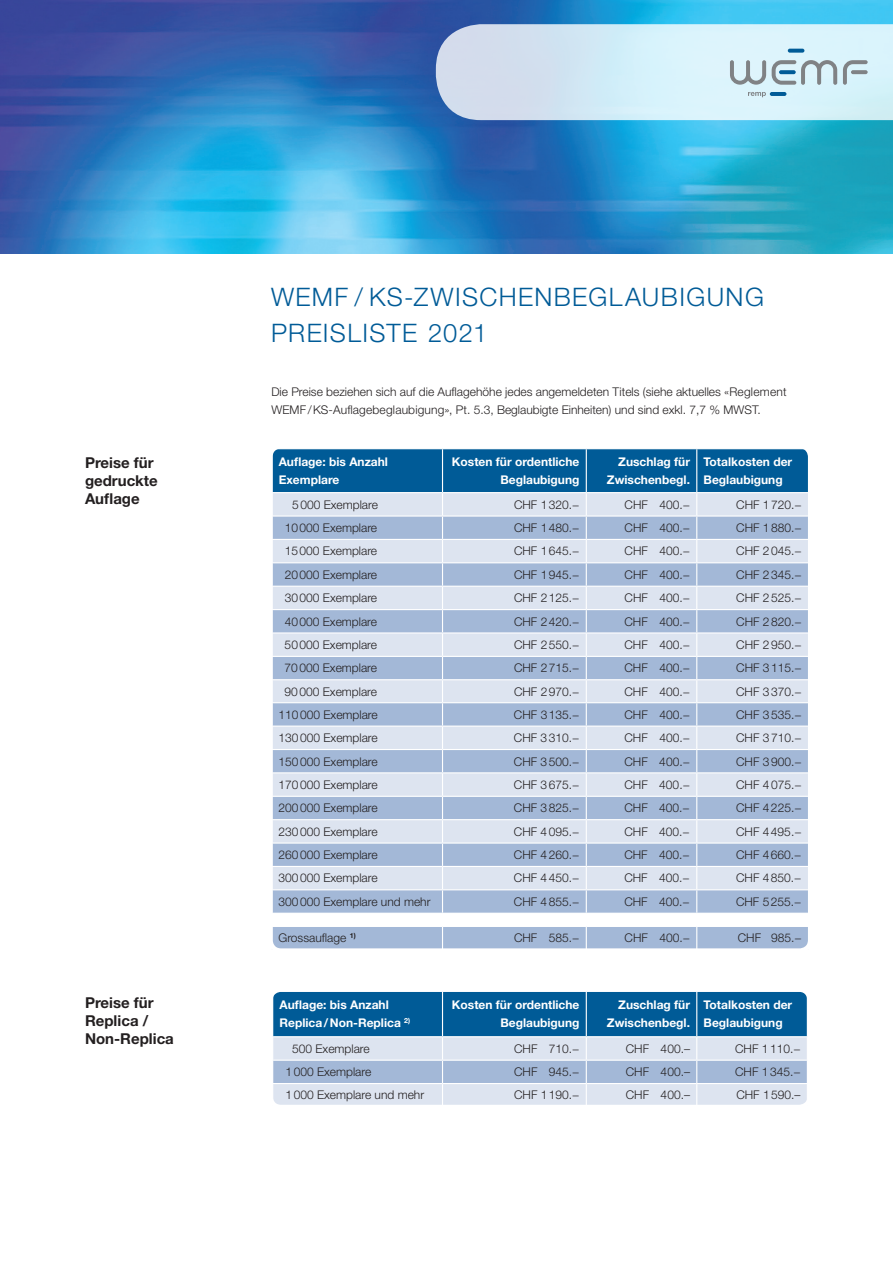
<style>
.page{position:relative;width:893px;height:1263px;background:#fff}
.page>*{position:absolute;margin:0;border:0;box-sizing:border-box;transform-origin:0 0}
.t1{font:300 25.5px/36px "Helvetica Neue LT Std";letter-spacing:.055em;color:#005b97}
.t2{font:700 15px/18px "Helvetica Neue LT Std";color:#231f20}
.t3{font:300 12px/18px "Helvetica Neue LT Std";color:#231f20}
.t4{font:700 12px/18px "Helvetica Neue LT Std";color:#fff}
</style>
<div class="page">
<svg style="left:273px;top:449px;width:534px;height:499px;background:#b3c6de"></svg>
<svg style="left:273px;top:992px;width:534px;height:112px;background:#7ca6c8"></svg>
<div style="left:268px;top:444px;width:544px;height:509px;border:4px solid #fff;border-radius:11px"></div>
<div style="left:268px;top:987px;width:544px;height:122px;border:4px solid #fff;border-radius:11px"></div>
<img style="left:0;top:0;width:893px;height:253px">
<svg style="left:436px;top:24px;width:457px;height:96px;background:#cfe5f1"></svg>
<p class="t2" style="left:85px;top:453px;width:74px">Preise für gedruckte<br>Auflage</p>
<p class="t2" style="left:85px;top:993px;width:90px">Preise für<br>Replica /<br>Non-Replica</p>
<h1 class="t1" style="left:271px;top:278px;width:494px">WEMF / KS-ZWISCHENBEGLAUBIGUNG<br>PREISLISTE 2021</h1>
<p class="t3" style="left:271px;top:382px;width:517px">Die Preise beziehen sich auf die Auflagehöhe jedes angemeldeten Titels (siehe aktuelles «Reglement<br>WEMF/KS-Auflagebeglaubigung», Pt. 5.3, Beglaubigte Einheiten) und sind exkl. 7,7 % MWST.</p>
<p class="t4" style="left:279px;top:452px;width:111px">Auflage: bis Anzahl<br>Exemplare</p>
<p class="t4" style="left:452px;top:452px;width:129px;text-align:right">Kosten für ordentliche<br>Beglaubigung</p>
<p class="t4" style="left:607px;top:452px;width:85px;text-align:right">Zuschlag für<br>Zwischenbegl.</p>
<p class="t4" style="left:704px;top:452px;width:90px">Totalkosten der<br>Beglaubigung</p>
<p class="t3" style="left:292px;top:495px;width:87px">5000 Exemplare</p>
<p class="t3" style="left:514px;top:495px;width:67px">CHF 1320.−</p>
<p class="t3" style="left:625px;top:495px;width:67px">CHF 400.−</p>
<p class="t3" style="left:736px;top:495px;width:67px">CHF 1720.−</p>
<p class="t3" style="left:285px;top:518px;width:94px">10000 Exemplare</p>
<p class="t3" style="left:514px;top:518px;width:67px">CHF 1480.−</p>
<p class="t3" style="left:625px;top:518px;width:67px">CHF 400.−</p>
<p class="t3" style="left:736px;top:518px;width:67px">CHF 1880.−</p>
<p class="t3" style="left:285px;top:542px;width:94px">15000 Exemplare</p>
<p class="t3" style="left:514px;top:542px;width:67px">CHF 1645.−</p>
<p class="t3" style="left:625px;top:542px;width:67px">CHF 400.−</p>
<p class="t3" style="left:736px;top:542px;width:67px">CHF 2045.−</p>
<p class="t3" style="left:285px;top:565px;width:94px">20000 Exemplare</p>
<p class="t3" style="left:514px;top:565px;width:67px">CHF 1945.−</p>
<p class="t3" style="left:625px;top:565px;width:67px">CHF 400.−</p>
<p class="t3" style="left:736px;top:565px;width:67px">CHF 2345.−</p>
<p class="t3" style="left:285px;top:589px;width:94px">30000 Exemplare</p>
<p class="t3" style="left:514px;top:589px;width:67px">CHF 2125.−</p>
<p class="t3" style="left:625px;top:589px;width:67px">CHF 400.−</p>
<p class="t3" style="left:736px;top:589px;width:67px">CHF 2525.−</p>
<p class="t3" style="left:285px;top:612px;width:94px">40000 Exemplare</p>
<p class="t3" style="left:514px;top:612px;width:67px">CHF 2420.−</p>
<p class="t3" style="left:624px;top:612px;width:67px">CHF 400.−</p>
<p class="t3" style="left:736px;top:612px;width:67px">CHF 2820.−</p>
<p class="t3" style="left:285px;top:635px;width:94px">50000 Exemplare</p>
<p class="t3" style="left:514px;top:635px;width:67px">CHF 2550.−</p>
<p class="t3" style="left:624px;top:635px;width:67px">CHF 400.−</p>
<p class="t3" style="left:736px;top:635px;width:67px">CHF 2950.−</p>
<p class="t3" style="left:285px;top:659px;width:94px">70000 Exemplare</p>
<p class="t3" style="left:514px;top:659px;width:67px">CHF 2715.−</p>
<p class="t3" style="left:624px;top:659px;width:67px">CHF 400.−</p>
<p class="t3" style="left:736px;top:659px;width:67px">CHF 3115.−</p>
<p class="t3" style="left:285px;top:682px;width:94px">90000 Exemplare</p>
<p class="t3" style="left:514px;top:682px;width:67px">CHF 2970.−</p>
<p class="t3" style="left:624px;top:682px;width:67px">CHF 400.−</p>
<p class="t3" style="left:736px;top:682px;width:67px">CHF 3370.−</p>
<p class="t3" style="left:279px;top:705px;width:101px">110000 Exemplare</p>
<p class="t3" style="left:514px;top:705px;width:67px">CHF 3135.−</p>
<p class="t3" style="left:624px;top:705px;width:67px">CHF 400.−</p>
<p class="t3" style="left:736px;top:705px;width:67px">CHF 3535.−</p>
<p class="t3" style="left:279px;top:728px;width:101px">130000 Exemplare</p>
<p class="t3" style="left:514px;top:728px;width:67px">CHF 3310.−</p>
<p class="t3" style="left:624px;top:728px;width:67px">CHF 400.−</p>
<p class="t3" style="left:736px;top:728px;width:67px">CHF 3710.−</p>
<p class="t3" style="left:279px;top:752px;width:101px">150000 Exemplare</p>
<p class="t3" style="left:514px;top:752px;width:67px">CHF 3500.−</p>
<p class="t3" style="left:624px;top:752px;width:67px">CHF 400.−</p>
<p class="t3" style="left:736px;top:752px;width:67px">CHF 3900.−</p>
<p class="t3" style="left:279px;top:775px;width:101px">170000 Exemplare</p>
<p class="t3" style="left:514px;top:775px;width:67px">CHF 3675.−</p>
<p class="t3" style="left:624px;top:775px;width:67px">CHF 400.−</p>
<p class="t3" style="left:736px;top:775px;width:67px">CHF 4075.−</p>
<p class="t3" style="left:279px;top:799px;width:101px">200000 Exemplare</p>
<p class="t3" style="left:514px;top:799px;width:67px">CHF 3825.−</p>
<p class="t3" style="left:624px;top:799px;width:67px">CHF 400.−</p>
<p class="t3" style="left:736px;top:799px;width:67px">CHF 4225.−</p>
<p class="t3" style="left:279px;top:822px;width:101px">230000 Exemplare</p>
<p class="t3" style="left:514px;top:822px;width:67px">CHF 4095.−</p>
<p class="t3" style="left:624px;top:822px;width:67px">CHF 400.−</p>
<p class="t3" style="left:736px;top:822px;width:67px">CHF 4495.−</p>
<p class="t3" style="left:279px;top:845px;width:101px">260000 Exemplare</p>
<p class="t3" style="left:514px;top:845px;width:67px">CHF 4260.−</p>
<p class="t3" style="left:624px;top:845px;width:67px">CHF 400.−</p>
<p class="t3" style="left:736px;top:845px;width:67px">CHF 4660.−</p>
<p class="t3" style="left:279px;top:869px;width:101px">300000 Exemplare</p>
<p class="t3" style="left:514px;top:869px;width:67px">CHF 4450.−</p>
<p class="t3" style="left:624px;top:869px;width:67px">CHF 400.−</p>
<p class="t3" style="left:736px;top:869px;width:67px">CHF 4850.−</p>
<p class="t3" style="left:279px;top:892px;width:154px">300000 Exemplare und mehr</p>
<p class="t3" style="left:514px;top:892px;width:67px">CHF 4855.−</p>
<p class="t3" style="left:624px;top:892px;width:67px">CHF 400.−</p>
<p class="t3" style="left:736px;top:892px;width:67px">CHF 5255.−</p>
<p class="t3" style="left:278px;top:929px;width:79px">Grossauflage <sup>1)</sup></p>
<p class="t3" style="left:514px;top:929px;width:67px">CHF 585.−</p>
<p class="t3" style="left:625px;top:929px;width:67px">CHF 400.−</p>
<p class="t3" style="left:738px;top:929px;width:65px">CHF 985.−</p>
<p class="t4" style="left:279px;top:996px;width:132px">Auflage: bis Anzahl<br>Replica/Non-Replica <sup>2)</sup></p>
<p class="t4" style="left:452px;top:996px;width:129px;text-align:right">Kosten für ordentliche<br>Beglaubigung</p>
<p class="t4" style="left:607px;top:996px;width:85px;text-align:right">Zuschlag für<br>Zwischenbegl.</p>
<p class="t4" style="left:704px;top:996px;width:90px">Totalkosten der<br>Beglaubigung</p>
<p class="t3" style="left:292px;top:1039px;width:79px">500 Exemplare</p>
<p class="t3" style="left:514px;top:1039px;width:67px">CHF 710.−</p>
<p class="t3" style="left:626px;top:1039px;width:66px">CHF 400.–</p>
<p class="t3" style="left:735px;top:1039px;width:67px">CHF 1110.−</p>
<p class="t3" style="left:285px;top:1062px;width:87px">1000 Exemplare</p>
<p class="t3" style="left:514px;top:1062px;width:67px">CHF 945.−</p>
<p class="t3" style="left:626px;top:1062px;width:66px">CHF 400.–</p>
<p class="t3" style="left:735px;top:1062px;width:67px">CHF 1345.−</p>
<p class="t3" style="left:285px;top:1085px;width:140px">1000 Exemplare und mehr</p>
<p class="t3" style="left:514px;top:1085px;width:67px">CHF 1190.−</p>
<p class="t3" style="left:626px;top:1085px;width:66px">CHF 400.–</p>
<p class="t3" style="left:736px;top:1085px;width:66px">CHF 1590.–</p>
</div>
